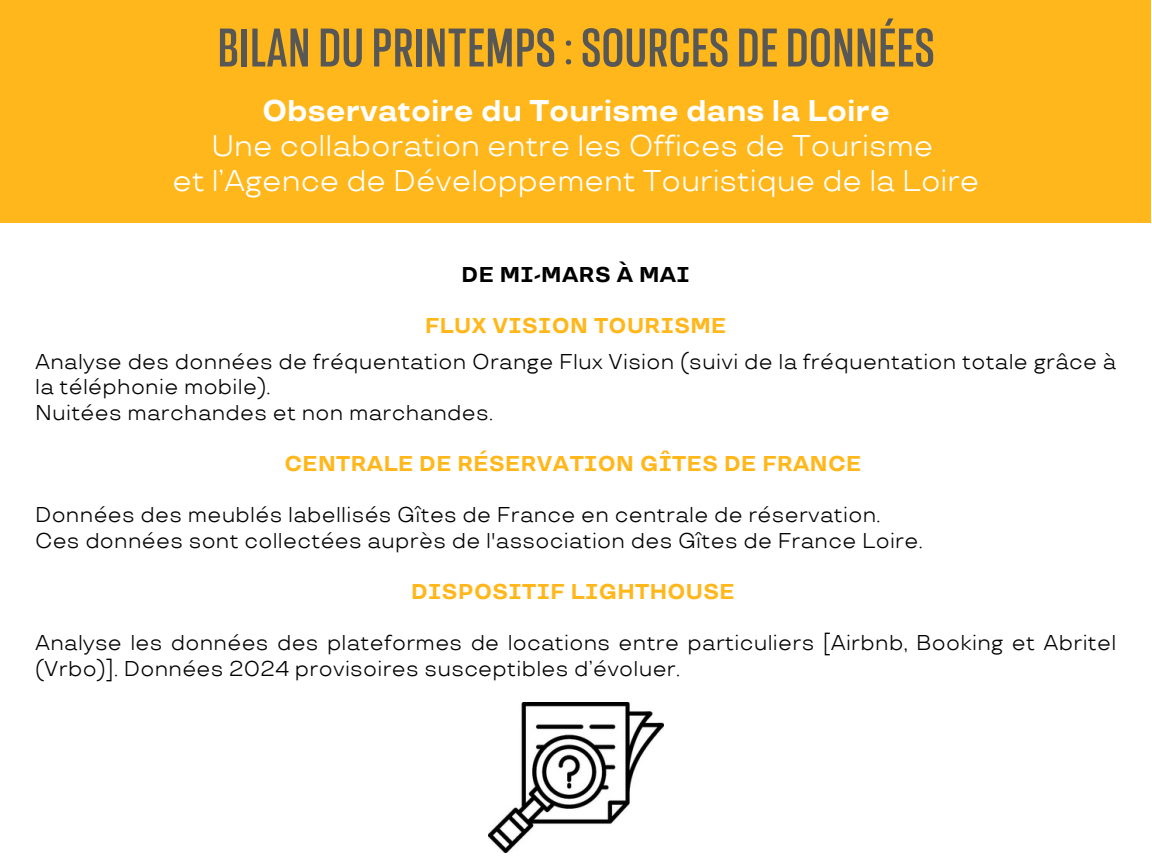
<style>
.page{position:relative;width:1152px;height:864px;background:#fff}
.page>*{position:absolute;margin:0;border:0;box-sizing:border-box;transform-origin:0 0}
.t1{font:700 condensed 57.6px "Resolve";letter-spacing:.02em;color:#575756}
.t2{font:29.85px/34.8px "TT Travels";color:#fff;text-align:center}
.t3{font:21.3px/25.7px "TT Travels";letter-spacing:.015em;color:#000}
.t4{font:700 21.3px "TT Travels";letter-spacing:.015em;color:#ffb71b}
.t5{font:700 21.3px "TT Travels";letter-spacing:.015em;color:#000}
.s1{font-weight:700}
</style>
<div class="page">
<div style="left:0;top:0;width:1151px;height:223px;background:#ffb71b"></div>
<img style="left:488px;top:702px;width:176px;height:151px">
<p class="t1" style="left:218px;top:18px;width:718px">BILANDUPRINTEMPS:SOURCESDEDONNÉES</p>
<h3 class="t2" style="left:172px;top:94px;width:809px"><span class="s1">Observatoire du Tourisme dans la Loire<br></span>Une collaboration entre les Offices de Tourisme<br>et l’Agence de Développement Touristique de la Loire</h3>
<p class="t5" style="left:462px;top:263px;width:230px">DE MI-MARS À MAI</p>
<h1 class="t4" style="left:425px;top:314px;width:303px">FLUX VISION TOURISME</h1>
<h3 class="t3" style="left:35px;top:349px;width:1083px">Analyse des données de fréquentation Orange Flux Vision (suivi de la fréquentation totale grâce à la téléphonie mobile).</h3>
<p class="t3" style="left:35px;top:401px;width:459px">Nuitées marchandes et non marchandes.</p>
<p class="t4" style="left:284px;top:452px;width:578px">CENTRALE DE RÉSERVATION GÎTES DE FRANCE</p>
<p class="t3" style="left:35px;top:503px;width:847px">Données des meublés labellisés Gîtes de France en centrale de réservation.</p>
<p class="t3" style="left:35px;top:529px;width:889px">Ces données sont collectées auprès de l'association des Gîtes de France Loire.</p>
<h3 class="t4" style="left:411px;top:580px;width:325px">DISPOSITIF LIGHTHOUSE</h3>
<p class="t3" style="left:35px;top:631px;width:1083px">Analyse les données des plateformes de locations entre particuliers [Airbnb, Booking et Abritel (Vrbo)]. Données 2024 provisoires susceptibles d’évoluer.</p>
</div>
